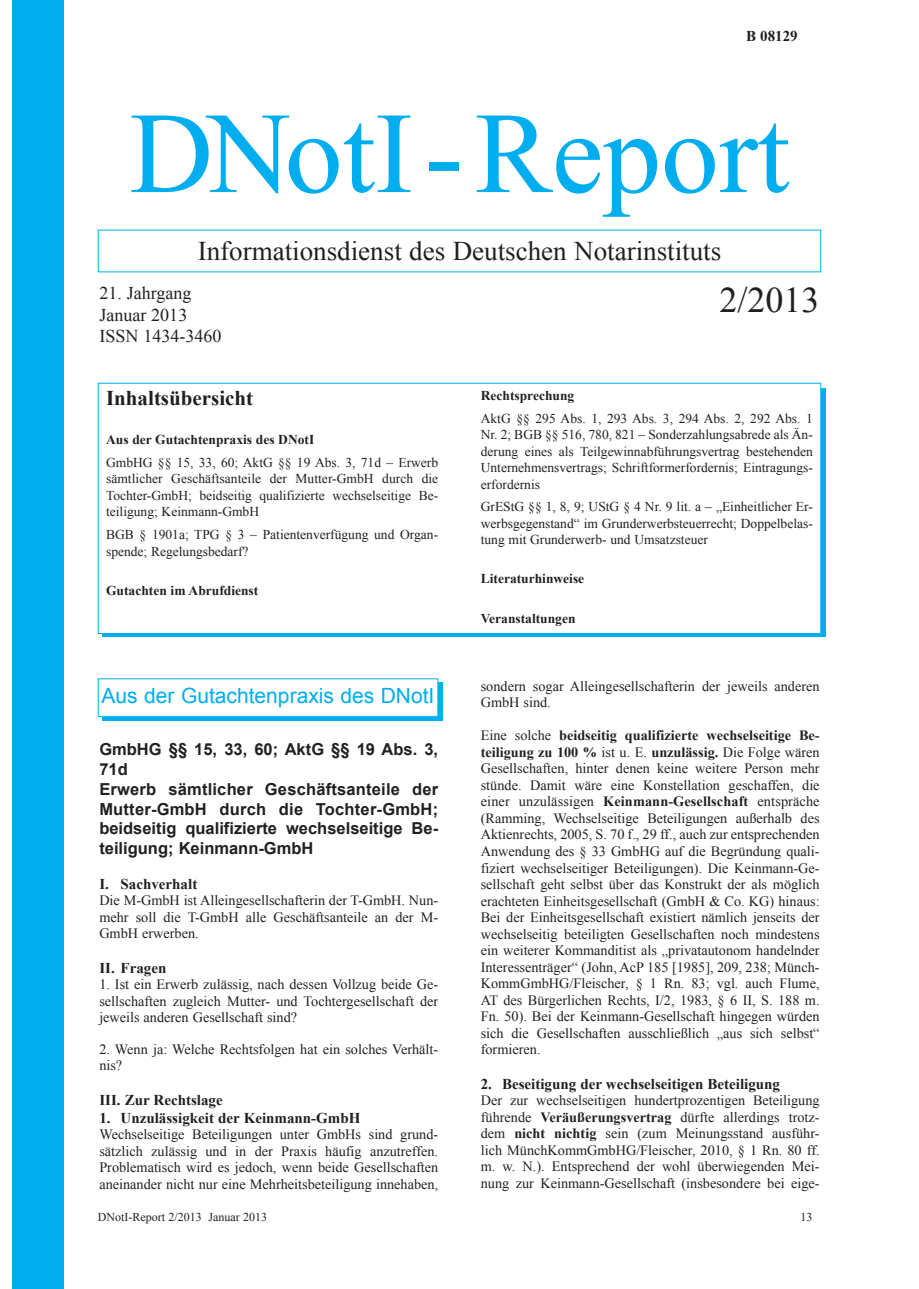
<style>
.page{position:relative;width:919px;height:1289px;background:#fff}
.page>*{position:absolute;margin:0;border:0;box-sizing:border-box;transform-origin:0 0}
.t1{font:115.5px "Times New Roman";color:#00aeef}
.t2{font:36px "Times New Roman";color:#231f20}
.t3{font:27px "Times New Roman";color:#231f20}
.t4{font:21px "Arial";color:#00aeef}
.t5{font:700 21px "Times New Roman";color:#231f20}
.t6{font:18px/21.6px "Times New Roman";color:#231f20}
.t7{font:700 16.5px/19.8px "Arial";color:#231f20}
.t8{font:700 15px "Times New Roman";color:#231f20}
.t9{font:14.25px/16.5px "Times New Roman";color:#231f20;text-align:justify}
.t10{font:13.5px/16.5px "Times New Roman";color:#231f20;text-align:justify}
.t11{font:700 13.5px "Times New Roman";color:#231f20}
.t12{font:12px "Times New Roman";color:#231f20}
.s1{font-weight:700}
</style>
<div class="page">
<div style="left:13px;top:0;width:51px;height:1288px;background:#00aeef"></div>
<div style="left:98px;top:383px;width:723px;height:251px;border:1px solid #00aeef"></div>
<svg style="left:102px;top:682px;width:340px;height:39px;background:#06b0ef"></svg>
<div style="left:98px;top:678px;width:340px;height:38px;background:#fff"></div>
<p class="t8" style="left:746px;top:26px;width:53px">B 08129</p>
<h1 class="t1" style="left:129px;top:76px;width:661px">DNotI-Report</h1>
<h3 class="t3" style="left:198px;top:232px;width:525px">Informationsdienst des Deutschen Notarinstituts</h3>
<p class="t6" style="left:99px;top:282px;width:123px">21. Jahrgang<br>Januar 2013<br>ISSN 1434-3460</p>
<h2 class="t2" style="left:719px;top:275px;width:102px">2/2013</h2>
<h3 class="t5" style="left:106px;top:384px;width:149px">Inhaltsübersicht</h3>
<p class="t11" style="left:106px;top:430px;width:210px">Aus der Gutachtenpraxis des DNotI</p>
<p class="t10" style="left:106px;top:454px;width:333px">GmbHG §§ 15, 33, 60; AktG §§ 19 Abs. 3, 71d – Erwerb sämtlicher Geschäftsanteile der Mutter-GmbH durch die Tochter-GmbH; beidseitig qualifizierte wechselseitige Be&shy;teiligung; Keinmann-GmbH</p>
<p class="t10" style="left:106px;top:526px;width:333px">BGB § 1901a; TPG § 3 – Patientenverfügung und Organ&shy;spende; Regelungsbedarf?</p>
<p class="t11" style="left:106px;top:580px;width:154px">Gutachten im Abrufdienst</p>
<h3 class="t4" style="left:102px;top:681px;width:334px">Aus der Gutachtenpraxis des DNotI</h3>
<p class="t7" style="left:99px;top:740px;width:340px">GmbHG §§ 15, 33, 60; AktG §§ 19 Abs. 3,<br>71d<br>Erwerb sämtlicher Geschäftsanteile der<br>Mutter-GmbH durch die Tochter-GmbH; beidseitig qualifizierte wechselseitige Be&shy;teiligung; Keinmann-GmbH</p>
<p class="t8" style="left:99px;top:873px;width:99px">I. Sachverhalt</p>
<p class="t9" style="left:99px;top:892px;width:340px">Die M-GmbH ist Alleingesellschafterin der T-GmbH. Nun&shy;mehr soll die T-GmbH alle Geschäftsanteile an der M-GmbH erwerben.</p>
<p class="t8" style="left:99px;top:957px;width:69px">II. Fragen</p>
<p class="t9" style="left:99px;top:976px;width:340px">1. Ist ein Erwerb zulässig, nach dessen Vollzug beide Ge&shy;sellschaften zugleich Mutter- und Tochtergesellschaft der jeweils anderen Gesellschaft sind?</p>
<p class="t9" style="left:99px;top:1040px;width:340px">2. Wenn ja: Welche Rechtsfolgen hat ein solches Verhält&shy;nis?</p>
<p class="t8" style="left:99px;top:1089px;width:125px">III. Zur Rechtslage</p>
<p class="t8" style="left:99px;top:1107px;width:262px">1. Unzulässigkeit der Keinmann-GmbH</p>
<p class="t9" style="left:99px;top:1126px;width:340px">Wechselseitige Beteiligungen unter GmbHs sind grund&shy;sätzlich zulässig und in der Praxis häufig anzutreffen.<br>Problematisch wird es jedoch, wenn beide Gesellschaften aneinander nicht nur eine Mehrheitsbeteiligung innehaben,</p>
<p class="t11" style="left:480px;top:386px;width:95px">Rechtsprechung</p>
<p class="t10" style="left:480px;top:410px;width:333px">AktG §§ 295 Abs. 1, 293 Abs. 3, 294 Abs. 2, 292 Abs. 1<br>Nr. 2; BGB §§ 516, 780, 821 – Sonderzahlungsabrede als Än&shy;derung eines als Teilgewinnabführungsvertrag bestehenden Unternehmensvertrags; Schriftformerfordernis; Eintragungs&shy;erfordernis</p>
<p class="t10" style="left:480px;top:498px;width:333px">GrEStG §§ 1, 8, 9; UStG § 4 Nr. 9 lit. a – „Einheitlicher Er&shy;werbsgegenstand“ im Grunderwerbsteuerrecht; Doppelbelas&shy;tung mit Grunderwerb- und Umsatzsteuer</p>
<p class="t11" style="left:480px;top:569px;width:105px">Literaturhinweise</p>
<p class="t11" style="left:480px;top:608px;width:96px">Veranstaltungen</p>
<p class="t9" style="left:480px;top:677px;width:340px">sondern sogar Alleingesellschafterin der jeweils anderen<br>GmbH sind.</p>
<p class="t9" style="left:480px;top:727px;width:340px">Eine solche <span class="s1">beidseitig qualifizierte wechselseitige Be&shy;teiligung zu 100 %</span> ist u. E. <span class="s1">unzulässig.</span> Die Folge wären Gesellschaften, hinter denen keine weitere Person mehr stünde. Damit wäre eine Konstellation geschaffen, die einer unzulässigen <span class="s1">Keinmann-Gesellschaft</span> entspräche (Ramming, Wechselseitige Beteiligungen außerhalb des Aktienrechts, 2005, S. 70 f., 29 ff., auch zur entsprechenden Anwendung des § 33 GmbHG auf die Begründung quali&shy;fiziert wechselseitiger Beteiligungen). Die Keinmann-Ge&shy;sellschaft geht selbst über das Konstrukt der als möglich erachteten Einheitsgesellschaft (GmbH &amp; Co. KG) hinaus:<br>Bei der Einheitsgesellschaft existiert nämlich jenseits der wechselseitig beteiligten Gesellschaften noch mindestens ein weiterer Kommanditist als „privatautonom handelnder Interessenträger“ (John, AcP 185 [1985], 209, 238; Münch-KommGmbHG/Fleischer, § 1 Rn. 83; vgl. auch Flume, AT des Bürgerlichen Rechts, I/2, 1983, § 6 II, S. 188 m.<br>Fn. 50). Bei der Keinmann-Gesellschaft hingegen würden sich die Gesellschaften ausschließlich „aus sich selbst“ formieren.</p>
<p class="t8" style="left:480px;top:1073px;width:301px">2. Beseitigung der wechselseitigen Beteiligung</p>
<p class="t9" style="left:480px;top:1091px;width:340px">Der zur wechselseitigen hundertprozentigen Beteiligung führende <span class="s1">Veräußerungsvertrag</span> dürfte allerdings trotz&shy;dem <span class="s1">nicht nichtig</span> sein (zum Meinungsstand ausführ&shy;lich MünchKommGmbHG/Fleischer, 2010, § 1 Rn. 80 ff. m. w. N.). Entsprechend der wohl überwiegenden Mei&shy;nung zur Keinmann-Gesellschaft (insbesondere bei eige-</p>
<p class="t12" style="left:98px;top:1208px;width:171px">DNotI-Report 2/2013 Januar 2013</p>
<p class="t12" style="left:800px;top:1208px;width:13px">13</p>
</div>
